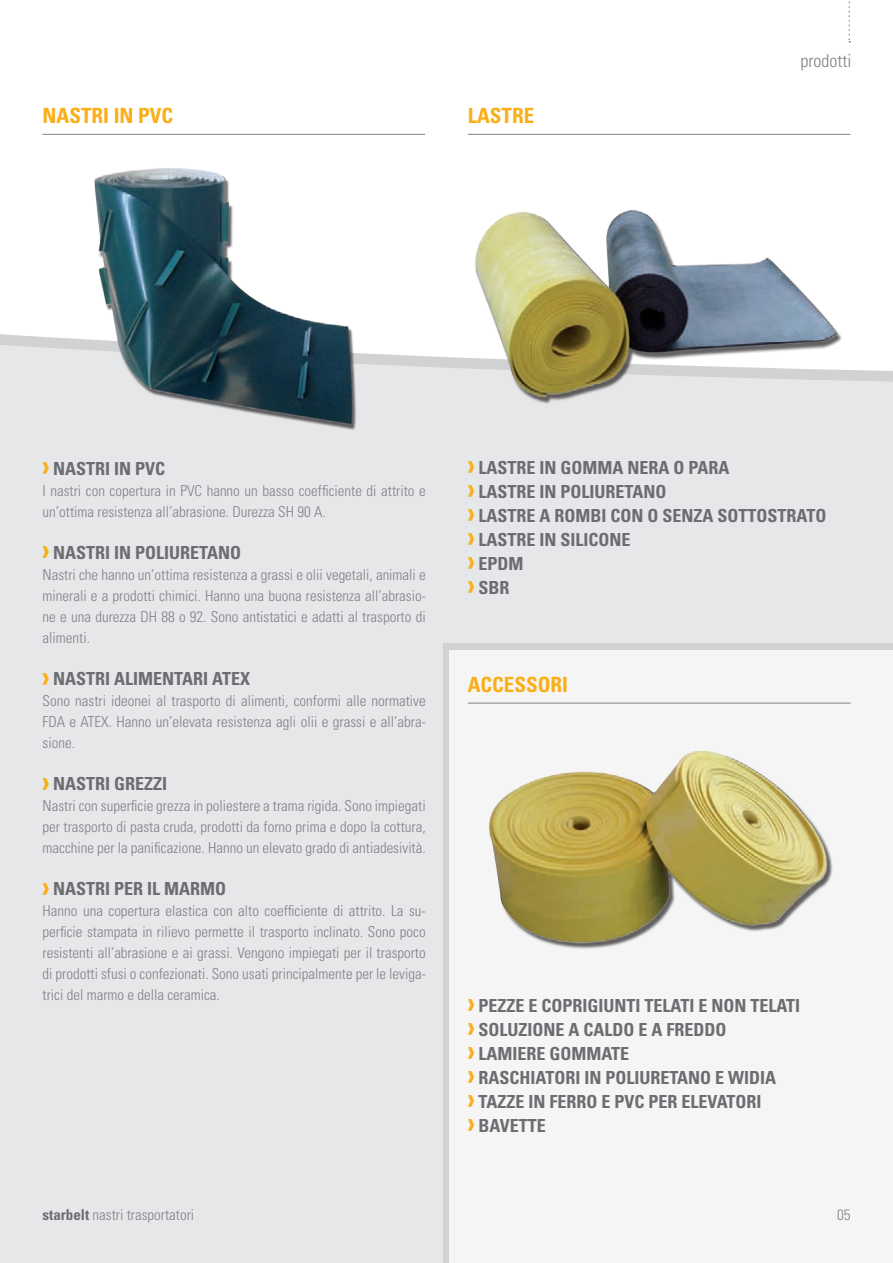
<style>
.page{position:relative;width:893px;height:1263px;background:#fff}
.page>*{position:absolute;margin:0;border:0;box-sizing:border-box;transform-origin:0 0}
.t1{font:700 condensed 21px "Univers";color:#faaf18}
.t2{font:700 condensed 18px/24px "Univers";color:#6c6d70}
.t3{font:300 condensed 18px "Univers";color:#808285}
.t4{font:300 condensed 15px/21px "Univers";color:#808285;text-align:justify}
.s1{font-size:30px;color:#faaf18}
.s2{font-weight:700;color:#6c6d70}
</style>
<div class="page">
<div style="left:0;top:334px;width:893px;height:929px;background:#e6e7e9"></div>
<svg style="left:443px;top:643px;width:450px;height:620px;background:#d5d6d8"></svg>
<div style="left:450px;top:651px;width:443px;height:612px;background:#f5f5f6"></div>
<img style="left:43px;top:168px;width:341px;height:264px">
<img style="left:489px;top:750px;width:344px;height:199px">
<hr style="left:43px;top:134px;width:382px;height:1px;background:#808285">
<img style="left:468px;top:210px;width:379px;height:229px">
<hr style="left:468px;top:134px;width:382px;height:1px;background:#808285">
<hr style="left:468px;top:703px;width:382px;height:1px;background:#808285">
<svg style="left:848px;top:1px;width:2px;height:42px"></svg>
<h1 class="t1" style="left:43px;top:103px;width:132px">NASTRI IN PVC</h1>
<h1 class="t1" style="left:468px;top:103px;width:68px">LASTRE</h1>
<p class="t3" style="left:800px;top:50px;width:52px">prodotti</p>
<p class="t2" style="left:43px;top:456px;width:124px"><span class="s1">›</span> NASTRI IN PVC</p>
<p class="t4" style="left:43px;top:480px;width:385px">I nastri con copertura in PVC hanno un basso coefficiente di attrito e un’ottima resistenza all’abrasione. Durezza SH 90 A.</p>
<p class="t2" style="left:43px;top:540px;width:200px"><span class="s1">›</span> NASTRI IN POLIURETANO</p>
<p class="t4" style="left:43px;top:564px;width:385px">Nastri che hanno un’ottima resistenza a grassi e olii vegetali, animali e minerali e a prodotti chimici. Hanno una buona resistenza all’abrasio&shy;ne e una durezza DH 88 o 92. Sono antistatici e adatti al trasporto di alimenti.</p>
<p class="t2" style="left:43px;top:666px;width:209px"><span class="s1">›</span> NASTRI ALIMENTARI ATEX</p>
<p class="t4" style="left:43px;top:690px;width:385px">Sono nastri ideonei al trasporto di alimenti, conformi alle normative FDA e ATEX. Hanno un’elevata resistenza agli olii e grassi e all’abra&shy;sione.</p>
<p class="t2" style="left:43px;top:771px;width:126px"><span class="s1">›</span> NASTRI GREZZI</p>
<p class="t4" style="left:43px;top:795px;width:385px">Nastri con superficie grezza in poliestere a trama rigida. Sono impiegati per trasporto di pasta cruda, prodotti da forno prima e dopo la cottura, macchine per la panificazione. Hanno un elevato grado di antiadesività.</p>
<p class="t2" style="left:43px;top:876px;width:185px"><span class="s1">›</span> NASTRI PER IL MARMO</p>
<p class="t4" style="left:43px;top:900px;width:385px">Hanno una copertura elastica con alto coefficiente di attrito. La su&shy;perficie stampata in rilievo permette il trasporto inclinato. Sono poco resistenti all’abrasione e ai grassi. Vengono impiegati per il trasporto di prodotti sfusi o confezionati. Sono usati principalmente per le leviga&shy;trici del marmo e della ceramica.</p>
<p class="t4" style="left:43px;top:1205px;width:153px"><span class="s2">starbelt</span> nastri trasportatori</p>
<p class="t2" style="left:468px;top:455px;width:360px"><span class="s1">›</span> LASTRE IN GOMMA NERA O PARA<br><span class="s1">›</span> LASTRE IN POLIURETANO<br><span class="s1">›</span> LASTRE A ROMBI CON O SENZA SOTTOSTRATO <span class="s1">›</span> LASTRE IN SILICONE<br><span class="s1">›</span> EPDM<br><span class="s1">›</span> SBR</p>
<h1 class="t1" style="left:468px;top:671px;width:102px">ACCESSORI</h1>
<p class="t2" style="left:468px;top:993px;width:334px"><span class="s1">›</span> PEZZE E COPRIGIUNTI TELATI E NON TELATI <span class="s1">›</span> SOLUZIONE A CALDO E A FREDDO<br><span class="s1">›</span> LAMIERE GOMMATE<br><span class="s1">›</span> RASCHIATORI IN POLIURETANO E WIDIA<br><span class="s1">›</span> TAZZE IN FERRO E PVC PER ELEVATORI<br><span class="s1">›</span> BAVETTE</p>
<p class="t4" style="left:837px;top:1205px;width:15px">05</p>
</div>
